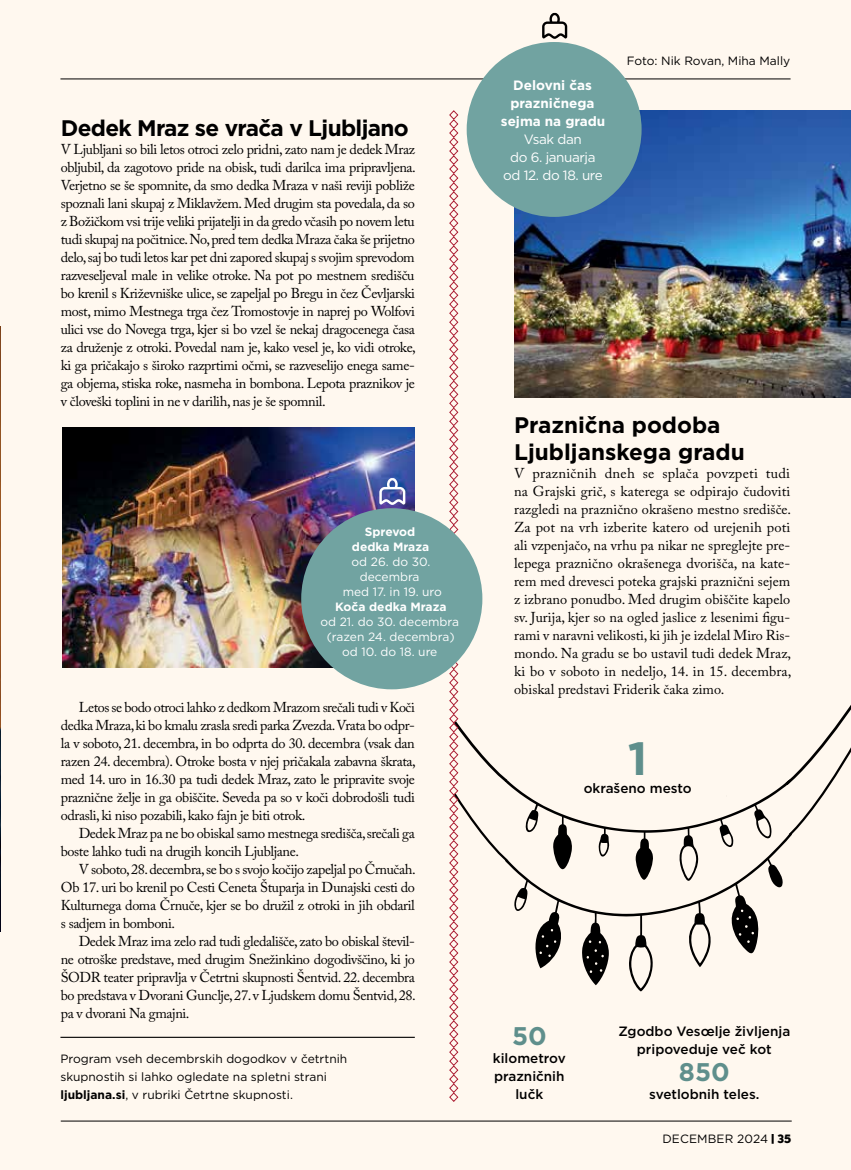
<style>
.page{position:relative;width:851px;height:1170px;background:#fff}
.page>*{position:absolute;margin:0;border:0;box-sizing:border-box;transform-origin:0 0}
.t1{font:700 46.5px "Gotham";color:#5f8f8c}
.t2{font:700 25.5px "Gotham";color:#5f8f8c}
.t3{font:700 22.5px/27px "Gotham";color:#000}
.t4{font:700 22.5px "Gotham";letter-spacing:-.03em;color:#000}
.t5{font:14.25px/18px "Adobe Caslon Pro";letter-spacing:-.025em;color:#000;text-align:justify}
.t6{font:500 13.5px/18px "Gotham";color:#000;text-align:center}
.t7{font:700 13.5px/18px "Gotham";color:#fff;text-align:center}
.t8{font:13.5px/18px "Gotham";letter-spacing:-.03em;color:#fff;text-align:center}
.t9{font:12px/18px "Gotham";color:#000}
.t10{font:12px/15px "Gotham";color:#fff;text-align:center}
.t11{font:700 12px/15px "Gotham";color:#fff;text-align:center}
.s1{font-weight:700}
.s2{font-family:"Chunk Five Ex"}
</style>
<div class="page">
<div style="left:0;top:0;width:850px;height:1169px;background:#fff8ef"></div>
<hr style="left:60px;top:79px;width:730px;height:1px;background:#000">
<hr style="left:61px;top:1120px;width:730px;height:1px;background:#000">
<hr style="left:60px;top:1036px;width:355px;height:1px;background:#000">
<img style="left:0;top:326px;width:1px;height:605px">
<img style="left:62px;top:427px;width:353px;height:240px">
<div style="left:466px;top:42px;width:175px;height:175px;background:#71a3a1;border-radius:50%"></div>
<svg style="left:542px;top:13px;width:25px;height:26px"></svg>
<div style="left:301px;top:508px;width:181px;height:181px;background:#71a3a1;border-radius:50%"></div>
<svg style="left:379px;top:478px;width:26px;height:27px"></svg>
<img style="left:448px;top:110px;width:402px;height:992px">
<h3 class="t4" style="left:61px;top:113px;width:349px">Dedek Mraz se vrača v Ljubljano</h3>
<p class="t5" style="left:61px;top:140px;width:356px">V Ljubljani so bili letos otroci zelo pridni, zato nam je dedek Mraz obljubil, da zagotovo pride na obisk, tudi darilca ima pripravljena.<br>Verjetno se še spomnite, da smo dedka Mraza v naši reviji pobliže spoznali lani skupaj z Miklavžem. Med drugim sta povedala, da so z Božičkom vsi trije veliki prijatelji in da gredo včasih po novem letu tudi skupaj na počitnice. No, pred tem dedka Mraza čaka še prijetno delo, saj bo tudi letos kar pet dni zapored skupaj s svojim sprevodom razveseljeval male in velike otroke. Na pot po mestnem središču bo krenil s Križevniške ulice, se zapeljal po Bregu in čez Čevljarski most, mimo Mestnega trga čez Tromostovje in naprej po Wolfovi ulici vse do Novega trga, kjer si bo vzel še nekaj dragocenega časa za druženje z otroki. Povedal nam je, kako vesel je, ko vidi otroke, ki ga pričakajo s široko razprtimi očmi, se razveselijo enega same&shy;ga objema, stiska roke, nasmeha in bombona. Lepota praznikov je v človeški toplini in ne v darilih, nas je še spomnil.</p>
<p class="t11" style="left:352px;top:524px;width:79px">Sprevod dedka Mraza</p>
<p class="t10" style="left:342px;top:554px;width:101px">od 26. do 30. decembra<br>med 17. in 19. uro</p>
<p class="t11" style="left:335px;top:599px;width:113px">Koča dedka Mraza</p>
<p class="t10" style="left:320px;top:614px;width:140px">od 21. do 30. decembra (razen 24. decembra) od 10. do 18. ure</p>
<p class="t5" style="left:61px;top:698px;width:356px;text-indent:18px">Letos se bodo otroci lahko z dedkom Mrazom srečali tudi v Koči dedka Mraza, ki bo kmalu zrasla sredi parka Zvezda. Vrata bo odpr&shy;la v soboto, 21. decembra, in bo odprta do 30. decembra (vsak dan razen 24. decembra). Otroke bosta v njej pričakala zabavna škrata, med 14. uro in 16.30 pa tudi dedek Mraz, zato le pripravite svoje praznične želje in ga obiščite. Seveda pa so v koči dobrodošli tudi odrasli, ki niso pozabili, kako fajn je biti otrok.</p>
<p class="t5" style="left:61px;top:824px;width:355px;text-indent:18px">Dedek Mraz pa ne bo obiskal samo mestnega središča, srečali ga boste lahko tudi na drugih koncih Ljubljane.</p>
<p class="t5" style="left:61px;top:860px;width:356px;text-indent:18px">V soboto, 28. decembra, se bo s svojo kočijo zapeljal po Črnučah.<br>Ob 17. uri bo krenil po Cesti Ceneta Štuparja in Dunajski cesti do Kulturnega doma Črnuče, kjer se bo družil z otroki in jih obdaril s sadjem in bomboni.</p>
<p class="t5" style="left:61px;top:932px;width:356px;text-indent:18px">Dedek Mraz ima zelo rad tudi gledališče, zato bo obiskal števil&shy;ne otroške predstave, med drugim Snežinkino dogodivščino, ki jo ŠODR teater pripravlja v Četrtni skupnosti Šentvid. 22. decembra bo predstava v Dvorani Gunclje, 27. v Ljudskem domu Šentvid, 28. pa v dvorani Na gmajni.</p>
<p class="t9" style="left:60px;top:1049px;width:288px">Program vseh decembrskih dogodkov v četrtnih skupnostih si lahko ogledate na spletni strani <span class="s1">ljubljana.si</span>, v rubriki Četrtne skupnosti.</p>
<p class="t7" style="left:501px;top:76px;width:106px">Delovni čas prazničnega sejma na gradu</p>
<p class="t8" style="left:503px;top:129px;width:101px">Vsak dan<br>do 6. januarja od 12. do 18. ure</p>
<p class="t9" style="left:626px;top:51px;width:165px">Foto: Nik Rovan, Miha Mally</p>
<h3 class="t3" style="left:514px;top:411px;width:232px">Praznična podoba<br>Ljubljanskega gradu</h3>
<p class="t5" style="left:514px;top:464px;width:279px">V prazničnih dneh se splača povzpeti tudi na Grajski grič, s katerega se odpirajo čudoviti razgledi na praznično okrašeno mestno središče.<br>Za pot na vrh izberite katero od urejenih poti ali vzpenjačo, na vrhu pa nikar ne spreglejte pre&shy;lepega praznično okrašenega dvorišča, na kate&shy;rem med drevesci poteka grajski praznični sejem z izbrano ponudbo. Med drugim obiščite kapelo sv. Jurija, kjer so na ogled jaslice z lesenimi figu&shy;rami v naravni velikosti, ki jih je izdelal Miro Ris&shy;mondo. Na gradu se bo ustavil tudi dedek Mraz, ki bo v soboto in nedeljo, 14. in 15. decembra, obiskal predstavi Friderik čaka zimo.</p>
<h1 class="t1" style="left:627px;top:727px;width:21px">1</h1>
<p class="t6" style="left:583px;top:779px;width:109px">okrašeno mesto</p>
<h2 class="t2" style="left:512px;top:1019px;width:36px">50</h2>
<p class="t6" style="left:493px;top:1049px;width:74px">kilometrov prazničnih lučk</p>
<p class="t6" style="left:618px;top:1022px;width:173px">Zgodbo Vesœlje življenja pripoveduje več kot</p>
<h2 class="t2" style="left:678px;top:1055px;width:52px">850</h2>
<p class="t6" style="left:649px;top:1085px;width:112px">svetlobnih teles.</p>
<p class="t9" style="left:662px;top:1129px;width:130px">DECEMBER 2024 <span class="s2">| 35</span></p>
</div>
